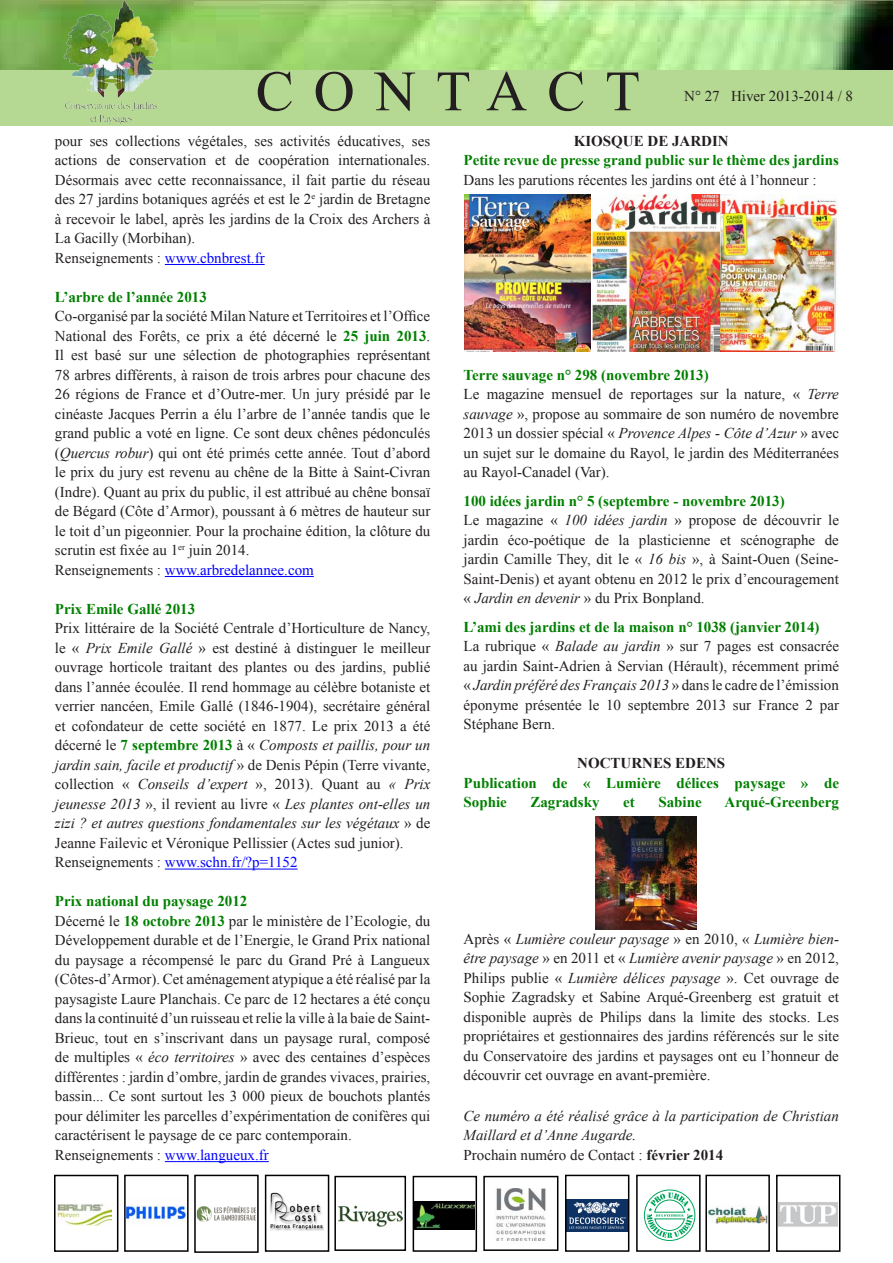
<style>
.page{position:relative;width:893px;height:1263px;background:#fff}
.page>*{position:absolute;margin:0;border:0;box-sizing:border-box;transform-origin:0 0}
.t1{font:57px "Times New Roman";letter-spacing:.35em;color:#231f20}
.t2{font:15px/19.5px "Times New Roman";color:#231f20;text-align:justify}
.Corps_de_texte_22{font:700 15px/19.5px "Times New Roman";color:#008000}
.t3{font:italic 15px/19.5px "Times New Roman";color:#231f20}
.t4{font:15px "Times New Roman";color:#00f}
.t5{font:700 15px "Times New Roman";color:#231f20}
.s1{color:#00f}
.s2{font-weight:700;color:#008000}
.s3{font-style:italic}
.s4{color:#231f20}
.s5{font-weight:700}
</style>
<div class="page">
<div style="left:636px;top:1175px;width:65px;height:77px;border:2px solid #000"></div>
<div style="left:0;top:70px;width:893px;height:55px;background:#b5d892"></div>
<img style="left:0;top:0;width:893px;height:70px">
<img style="left:54px;top:0;width:120px;height:126px">
<img style="left:708px;top:1205px;width:59px;height:18px">
<img style="left:197px;top:1206px;width:59px;height:15px">
<img style="left:270px;top:1192px;width:54px;height:38px">
<img style="left:338px;top:1205px;width:65px;height:21px">
<img style="left:779px;top:1202px;width:58px;height:25px">
<img style="left:496px;top:1188px;width:50px;height:53px">
<img style="left:416px;top:1202px;width:58px;height:28px">
<img style="left:568px;top:1200px;width:58px;height:31px">
<img style="left:58px;top:1204px;width:53px;height:21px">
<div style="left:776px;top:1175px;width:64px;height:77px;border:2px solid #000"></div>
<div style="left:124px;top:1175px;width:65px;height:77px;border:2px solid #000"></div>
<div style="left:194px;top:1175px;width:65px;height:78px;border:2px solid #000"></div>
<div style="left:265px;top:1175px;width:64px;height:77px;border:2px solid #000"></div>
<div style="left:334px;top:1176px;width:72px;height:75px;border:2px solid #000"></div>
<div style="left:413px;top:1176px;width:64px;height:76px;border:2px solid #000"></div>
<div style="left:483px;top:1176px;width:75px;height:75px;border:2px solid #000"></div>
<div style="left:54px;top:1175px;width:64px;height:77px;border:2px solid #000"></div>
<div style="left:565px;top:1175px;width:64px;height:77px;border:2px solid #000"></div>
<div style="left:705px;top:1175px;width:65px;height:77px;border:2px solid #000"></div>
<img style="left:126px;top:1198px;width:60px;height:29px">
<div style="left:644px;top:1190px;width:51px;height:51px;border:1px solid #00a55c;border-radius:50%"></div>
<svg style="left:647px;top:1192px;width:46px;height:46px"></svg>
<hr style="left:165px;top:264px;width:100px;height:1px;background:#00f">
<hr style="left:165px;top:576px;width:149px;height:1px;background:#00f">
<hr style="left:165px;top:869px;width:133px;height:1px;background:#00f">
<hr style="left:165px;top:1161px;width:104px;height:1px;background:#00f">
<img style="left:593px;top:195px;width:246px;height:157px">
<img style="left:595px;top:816px;width:101px;height:113px">
<img style="left:464px;top:195px;width:127px;height:157px">
<h1 class="t1" style="left:256px;top:53px;width:386px">CONTACT</h1>
<p class="t2" style="left:684px;top:86px;width:170px">N° 27 Hiver 2013-2014 / 8</p>
<p class="t5" style="left:574px;top:130px;width:157px">KIOSQUE DE JARDIN</p>
<p class="Corps_de_texte_22" style="left:463px;top:150px;width:377px">Petite revue de presse grand public sur le thème des jardins</p>
<p class="t2" style="left:463px;top:170px;width:355px">Dans les parutions récentes les jardins ont été à l’honneur :</p>
<p class="t2" style="left:55px;top:131px;width:377px">pour ses collections végétales, ses activités éducatives, ses actions de conservation et de coopération internationales.<br>Désormais avec cette reconnaissance, il fait partie du réseau des 27 jardins botaniques agréés et est le 2<sup>e</sup> jardin de Bretagne à recevoir le label, après les jardins de la Croix des Archers à La Gacilly (Morbihan).</p>
<p class="t2" style="left:55px;top:248px;width:211px">Renseignements : <span class="s1">www.cbnbrest.fr</span></p>
<p class="Corps_de_texte_22" style="left:55px;top:287px;width:154px">L’arbre de l’année 2013</p>
<p class="t2" style="left:55px;top:306px;width:377px">Co-organisé par la société Milan Nature et Territoires et l’Office National des Forêts, ce prix a été décerné le <span class="s2">25 juin 2013</span>.<br>Il est basé sur une sélection de photographies représentant 78 arbres différents, à raison de trois arbres pour chacune des 26 régions de France et d’Outre-mer. Un jury présidé par le cinéaste Jacques Perrin a élu l’arbre de l’année tandis que le grand public a voté en ligne. Ce sont deux chênes pédonculés (<span class="s3">Quercus robur</span>) qui ont été primés cette année. Tout d’abord le prix du jury est revenu au chêne de la Bitte à Saint-Civran (Indre). Quant au prix du public, il est attribué au chêne bonsaï de Bégard (Côte d’Armor), poussant à 6 mètres de hauteur sur le toit d’un pigeonnier. Pour la prochaine édition, la clôture du scrutin est fixée au 1<sup>er</sup> juin 2014.</p>
<p class="t4" style="left:55px;top:560px;width:260px"><span class="s4">Renseignements :</span> www.arbredelannee.com</p>
<p class="Corps_de_texte_22" style="left:55px;top:599px;width:142px">Prix Emile Gallé 2013</p>
<p class="t2" style="left:55px;top:618px;width:377px">Prix littéraire de la Société Centrale d’Horticulture de Nancy, le « <span class="s3">Prix Emile Gallé</span> » est destiné à distinguer le meilleur ouvrage horticole traitant des plantes ou des jardins, publié dans l’année écoulée. Il rend hommage au célèbre botaniste et verrier nancéen, Emile Gallé (1846-1904), secrétaire général et cofondateur de cette société en 1877. Le prix 2013 a été décerné le <span class="s2">7 septembre 2013</span> à « <span class="s3">Composts et paillis, pour un jardin sain, facile et productif</span> » de Denis Pépin (Terre vivante, collection « <span class="s3">Conseils d’expert</span> », 2013). Quant au <span class="s3">« Prix jeunesse 2013</span> », il revient au livre « <span class="s3">Les plantes ont-elles un zizi ? et autres questions fondamentales sur les végétaux</span> » de Jeanne Failevic et Véronique Pellissier (Actes sud junior).</p>
<p class="t4" style="left:55px;top:852px;width:244px"><span class="s4">Renseignements :</span> www.schn.fr/?p=1152</p>
<p class="Corps_de_texte_22" style="left:55px;top:891px;width:194px">Prix national du paysage 2012</p>
<p class="t2" style="left:55px;top:911px;width:377px">Décerné le <span class="s2">18 octobre 2013</span> par le ministère de l’Ecologie, du Développement durable et de l’Energie, le Grand Prix national du paysage a récompensé le parc du Grand Pré à Langueux (Côtes-d’Armor). Cet aménagement atypique a été réalisé par la paysagiste Laure Planchais. Ce parc de 12 hectares a été conçu dans la continuité d’un ruisseau et relie la ville à la baie de Saint-Brieuc, tout en s’inscrivant dans un paysage rural, composé de multiples « <span class="s3">éco territoires</span> » avec des centaines d’espèces différentes : jardin d’ombre, jardin de grandes vivaces, prairies, bassin... Ce sont surtout les 3 000 pieux de bouchots plantés pour délimiter les parcelles d’expérimentation de conifères qui caractérisent le paysage de ce parc contemporain.</p>
<p class="t2" style="left:55px;top:1145px;width:215px">Renseignements : <span class="s1">www.langueux.fr</span></p>
<p class="Corps_de_texte_22" style="left:463px;top:364px;width:247px">Terre sauvage n° 298 (novembre 2013)</p>
<p class="t2" style="left:463px;top:384px;width:377px">Le magazine mensuel de reportages sur la nature, « <span class="s3">Terre sauvage</span> », propose au sommaire de son numéro de novembre 2013 un dossier spécial « <span class="s3">Provence Alpes - Côte d’Azur</span> » avec un sujet sur le domaine du Rayol, le jardin des Méditerranées au Rayol-Canadel (Var).</p>
<p class="Corps_de_texte_22" style="left:463px;top:490px;width:323px">100 idées jardin n° 5 (septembre - novembre 2013)</p>
<p class="t2" style="left:463px;top:510px;width:377px">Le magazine « <span class="s3">100 idées jardin</span> » propose de découvrir le jardin éco-poétique de la plasticienne et scénographe de jardin Camille They, dit le « <span class="s3">16 bis</span> », à Saint-Ouen (Seine-Saint-Denis) et ayant obtenu en 2012 le prix d’encouragement « <span class="s3">Jardin en devenir</span> » du Prix Bonpland.</p>
<p class="Corps_de_texte_22" style="left:463px;top:616px;width:358px">L’ami des jardins et de la maison n° 1038 (janvier 2014)</p>
<p class="t2" style="left:463px;top:636px;width:377px">La rubrique « <span class="s3">Balade au jardin</span> » sur 7 pages est consacrée au jardin Saint-Adrien à Servian (Hérault), récemment primé « <span class="s3">Jardin préféré des Français 2013</span> » dans le cadre de l’émission éponyme présentée le 10 septembre 2013 sur France 2 par Stéphane Bern.</p>
<p class="t5" style="left:577px;top:753px;width:149px">NOCTURNES EDENS</p>
<p class="Corps_de_texte_22" style="left:463px;top:772px;width:377px">Publication de « Lumière délices paysage » de<br>Sophie</p>
<p class="Corps_de_texte_22" style="left:530px;top:792px;width:71px">Zagradsky</p>
<p class="Corps_de_texte_22" style="left:623px;top:792px;width:13px">et</p>
<p class="Corps_de_texte_22" style="left:658px;top:792px;width:45px">Sabine</p>
<p class="Corps_de_texte_22" style="left:724px;top:792px;width:116px">Arqué-Greenberg</p>
<p class="t2" style="left:463px;top:929px;width:377px">Après « <span class="s3">Lumière couleur paysage</span> » en 2010, « <span class="s3">Lumière bien&shy;être paysage</span> » en 2011 et « <span class="s3">Lumière avenir paysage</span> » en 2012, Philips publie « <span class="s3">Lumière délices paysage</span> ». Cet ouvrage de Sophie Zagradsky et Sabine Arqué-Greenberg est gratuit et disponible auprès de Philips dans la limite des stocks. Les propriétaires et gestionnaires des jardins référencés sur le site du Conservatoire des jardins et paysages ont eu l’honneur de découvrir cet ouvrage en avant-première.</p>
<p class="t3" style="left:463px;top:1105px;width:377px">Ce numéro a été réalisé grâce à la participation de Christian<br>Maillard et d’Anne Augarde.</p>
<p class="t2" style="left:463px;top:1145px;width:261px">Prochain numéro de Contact : <span class="s5">février 2014</span></p>
</div>
